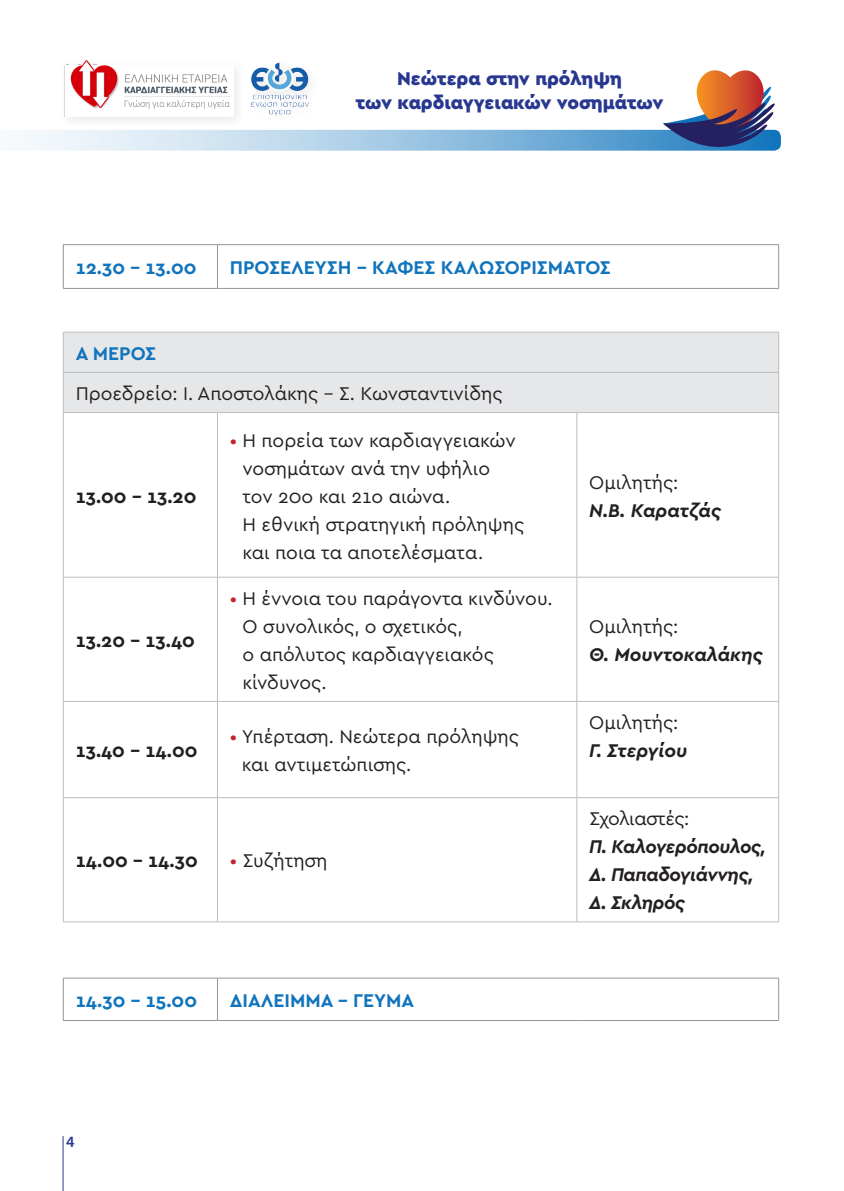
<style>
.page{position:relative;width:844px;height:1191px;background:#fff}
.page>*{position:absolute;margin:0;border:0;box-sizing:border-box;transform-origin:0 0}
.t1{font:19.25px/28px "Cera GR";color:#231f20}
.t2{font:700 19.25px "Cera GR";color:#1074bc}
.t3{font:italic 700 19.25px/28px "Cera GR";color:#231f20}
.t4{font:italic 700 19.25px/28px "Cera GR";letter-spacing:-.02em;color:#231f20}
.t5{font:900 19.25px/23.1px "Cera GR";color:#283890;text-align:center}
.t6{font:700 19.25px "Cera GR";color:#231f20}
.t7{font:600 15.75px "Myriad Pro";color:#283890}
.s1{color:#c2232d}
.s2{font-weight:400;font-style:normal}
</style>
<div class="page">
<hr style="left:63px;top:1136px;width:1px;height:55px;background:#283890">
<img style="left:64px;top:60px;width:51px;height:10px">
<img style="left:255px;top:62px;width:49px;height:8px">
<svg style="left:20px;top:70px;width:760px;height:81px"></svg>
<div style="left:64px;top:333px;width:714px;height:79px;background:#e6e7e9"></div>
<svg style="left:63px;top:413px;width:715px;height:510px"></svg>
<hr style="left:63px;top:244px;width:154px;height:1px;background:#939598">
<hr style="left:63px;top:245px;width:1px;height:43px;background:#939598">
<hr style="left:217px;top:244px;width:359px;height:1px;background:#939598">
<hr style="left:217px;top:245px;width:1px;height:43px;background:#939598">
<hr style="left:576px;top:244px;width:202px;height:1px;background:#939598">
<hr style="left:778px;top:245px;width:1px;height:43px;background:#939598">
<hr style="left:63px;top:288px;width:154px;height:1px;background:#939598">
<hr style="left:217px;top:288px;width:359px;height:1px;background:#939598">
<hr style="left:576px;top:288px;width:202px;height:1px;background:#939598">
<hr style="left:63px;top:332px;width:154px;height:1px;background:#bcbdc0">
<hr style="left:63px;top:332px;width:1px;height:40px;background:#bcbdc0">
<hr style="left:217px;top:332px;width:359px;height:1px;background:#bcbdc0">
<hr style="left:576px;top:332px;width:202px;height:1px;background:#bcbdc0">
<hr style="left:778px;top:332px;width:1px;height:40px;background:#bcbdc0">
<hr style="left:63px;top:372px;width:154px;height:1px;background:#bcbdc0">
<hr style="left:63px;top:373px;width:1px;height:39px;background:#bcbdc0">
<hr style="left:217px;top:372px;width:359px;height:1px;background:#bcbdc0">
<hr style="left:576px;top:372px;width:202px;height:1px;background:#bcbdc0">
<hr style="left:778px;top:373px;width:1px;height:39px;background:#bcbdc0">
<hr style="left:63px;top:412px;width:154px;height:1px;background:#bcbdc0">
<hr style="left:63px;top:413px;width:1px;height:164px;background:#bcbdc0">
<hr style="left:217px;top:412px;width:359px;height:1px;background:#bcbdc0">
<hr style="left:217px;top:413px;width:1px;height:164px;background:#bcbdc0">
<hr style="left:576px;top:412px;width:202px;height:1px;background:#bcbdc0">
<hr style="left:576px;top:413px;width:1px;height:164px;background:#bcbdc0">
<hr style="left:778px;top:413px;width:1px;height:164px;background:#bcbdc0">
<hr style="left:63px;top:577px;width:154px;height:1px;background:#bcbdc0">
<hr style="left:63px;top:577px;width:1px;height:124px;background:#bcbdc0">
<hr style="left:217px;top:577px;width:359px;height:1px;background:#bcbdc0">
<hr style="left:217px;top:577px;width:1px;height:124px;background:#bcbdc0">
<hr style="left:576px;top:577px;width:202px;height:1px;background:#bcbdc0">
<hr style="left:576px;top:577px;width:1px;height:124px;background:#bcbdc0">
<hr style="left:778px;top:577px;width:1px;height:124px;background:#bcbdc0">
<hr style="left:63px;top:701px;width:154px;height:1px;background:#bcbdc0">
<hr style="left:63px;top:701px;width:1px;height:96px;background:#bcbdc0">
<hr style="left:217px;top:701px;width:359px;height:1px;background:#bcbdc0">
<hr style="left:217px;top:701px;width:1px;height:96px;background:#bcbdc0">
<hr style="left:576px;top:701px;width:202px;height:1px;background:#bcbdc0">
<hr style="left:576px;top:701px;width:1px;height:96px;background:#bcbdc0">
<hr style="left:778px;top:701px;width:1px;height:96px;background:#bcbdc0">
<hr style="left:63px;top:797px;width:154px;height:1px;background:#bcbdc0">
<hr style="left:63px;top:798px;width:1px;height:123px;background:#bcbdc0">
<hr style="left:217px;top:797px;width:359px;height:1px;background:#bcbdc0">
<hr style="left:217px;top:798px;width:1px;height:123px;background:#bcbdc0">
<hr style="left:576px;top:797px;width:202px;height:1px;background:#bcbdc0">
<hr style="left:576px;top:798px;width:1px;height:123px;background:#bcbdc0">
<hr style="left:778px;top:798px;width:1px;height:123px;background:#bcbdc0">
<hr style="left:63px;top:921px;width:154px;height:1px;background:#bcbdc0">
<hr style="left:217px;top:921px;width:359px;height:1px;background:#bcbdc0">
<hr style="left:576px;top:921px;width:202px;height:1px;background:#bcbdc0">
<hr style="left:63px;top:977px;width:154px;height:1px;background:#939598">
<hr style="left:63px;top:978px;width:1px;height:42px;background:#939598">
<hr style="left:63px;top:1020px;width:154px;height:1px;background:#939598">
<hr style="left:217px;top:977px;width:359px;height:1px;background:#939598">
<hr style="left:217px;top:978px;width:1px;height:42px;background:#939598">
<hr style="left:576px;top:977px;width:202px;height:1px;background:#939598">
<hr style="left:778px;top:978px;width:1px;height:42px;background:#939598">
<hr style="left:217px;top:1020px;width:359px;height:1px;background:#939598">
<hr style="left:576px;top:1020px;width:202px;height:1px;background:#939598">
<p class="t5" style="left:355px;top:68px;width:309px">Νεώτερα στην πρόληψη<br>των καρδιαγγειακών νοσημάτων</p>
<p class="t2" style="left:76px;top:257px;width:122px">12.30 – 13.00</p>
<p class="t2" style="left:230px;top:257px;width:382px">ΠΡΟΣΕΛΕΥΣΗ – ΚΑΦΕΣ ΚΑΛΩΣΟΡΙΣΜΑΤΟΣ</p>
<p class="t2" style="left:76px;top:342px;width:82px">Α ΜΕΡΟΣ</p>
<p class="t1" style="left:76px;top:380px;width:428px">Προεδρείο: Ι. Αποστολάκης – Σ. Κωνσταντινίδης</p>
<p class="t6" style="left:76px;top:485px;width:122px">13.00 – 13.20</p>
<p class="t6" style="left:76px;top:629px;width:121px">13.20 – 13.40</p>
<p class="t6" style="left:76px;top:740px;width:123px">13.40 – 14.00</p>
<p class="t1" style="left:242px;top:426px;width:283px;text-indent:-13px"><span class="s1">•</span> Η πορεία των καρδιαγγειακών νοσημάτων ανά την υφήλιο τον 20ο και 21ο αιώνα.<br>Η εθνική στρατηγική πρόληψης και ποια τα αποτελέσματα.</p>
<p class="t1" style="left:242px;top:584px;width:311px;text-indent:-13px"><span class="s1">•</span> Η έννοια του παράγοντα κινδύνου.<br>Ο συνολικός, ο σχετικός,<br>ο απόλυτος καρδιαγγειακός κίνδυνος.</p>
<p class="t1" style="left:242px;top:723px;width:279px;text-indent:-12px"><span class="s1">•</span> Υπέρταση. Νεώτερα πρόληψης και αντιμετώπισης.</p>
<p class="t6" style="left:76px;top:850px;width:124px">14.00 – 14.30</p>
<p class="t1" style="left:230px;top:847px;width:99px"><span class="s1">•</span> Συζήτηση</p>
<p class="t2" style="left:76px;top:989px;width:123px">14.30 – 15.00</p>
<p class="t2" style="left:230px;top:989px;width:186px">ΔΙΑΛΕΙΜΜΑ - ΓΕΥΜΑ</p>
<p class="t1" style="left:589px;top:468px;width:90px">Ομιλητής:</p>
<p class="t3" style="left:589px;top:496px;width:133px">Ν.Β. Καρατζάς</p>
<p class="t3" style="left:589px;top:612px;width:175px"><span class="s2">Ομιλητής:<br></span>Θ. Μουντοκαλάκης</p>
<p class="t3" style="left:589px;top:709px;width:100px"><span class="s2">Ομιλητής:<br></span>Γ. Στεργίου</p>
<p class="t4" style="left:589px;top:805px;width:178px"><span class="s2">Σχολιαστές:<br></span>Π. Καλογερόπουλος,</p>
<p class="t4" style="left:589px;top:861px;width:166px">Δ. Παπαδογιάννης,<br>Δ. Σκληρός</p>
<p class="t7" style="left:66px;top:1131px;width:10px">4</p>
</div>
